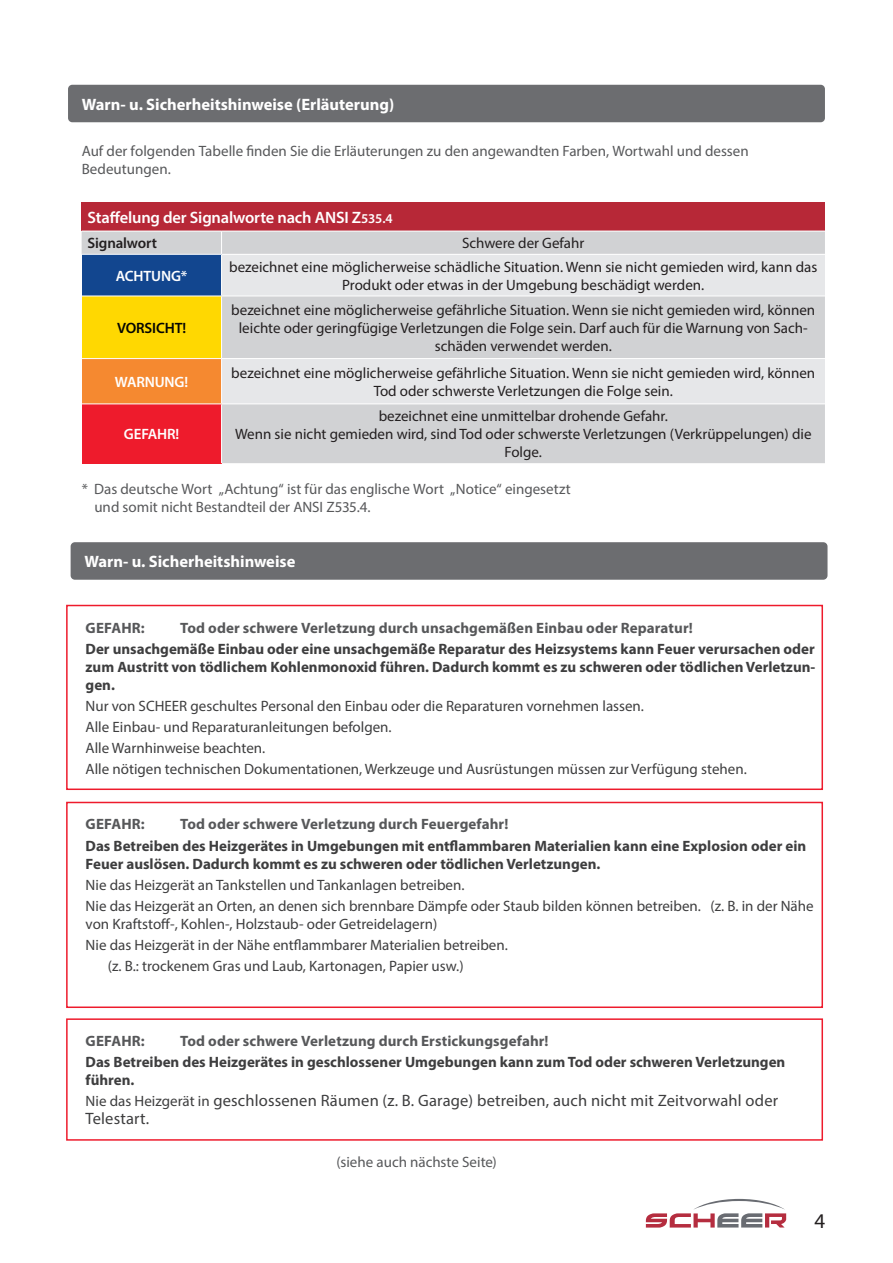
<style>
.page{position:relative;width:893px;height:1263px;background:#fff}
.page>*{position:absolute;margin:0;border:0;box-sizing:border-box;transform-origin:0 0}
.t1{font:21px "Myriad Pro";color:#231f20}
.t2{font:16.5px/18px "Myriad Pro";letter-spacing:.01em;color:#3e3e3f}
.t3{font:700 16.5px "Myriad Pro";color:#fff}
.t4{font:600 16.5px "Myriad Pro";letter-spacing:-.01em;color:#fff}
.t5{font:15px/18px "Myriad Pro";color:#231f20;text-align:center}
.t6{font:15px/21px "Myriad Pro";color:#3e3e3f}
.t7{font:700 15px/18px "Myriad Pro";color:#3e3e3f}
.t8{font:15px/18px "Myriad Pro";color:#57585a}
.t9{font:700 15px "Myriad Pro";letter-spacing:.005em;color:#57585a}
.t10{font:600 15px "Myriad Pro";letter-spacing:-.01em;color:#fff}
.t11{font:600 15px "Myriad Pro";letter-spacing:-.01em;color:#231f20}
.t12{font:600 15px "Myriad Pro";letter-spacing:-.01em;color:#040503}
.s1{font-size:13.5px}
.s2{font-size:15px}
</style>
<div class="page">
<svg style="left:646px;top:1199px;width:140px;height:28px"></svg>
<div style="left:68px;top:85px;width:757px;height:37px;background:#6c6d70;border-radius:4px"></div>
<div style="left:82px;top:202px;width:743px;height:29px;background:#b72837"></div>
<div style="left:82px;top:232px;width:743px;height:231px;background:#d1d2d4"></div>
<div style="left:82px;top:254px;width:140px;height:42px;background:#12468f"></div>
<svg style="left:222px;top:255px;width:603px;height:148px;background:#dddee0"></svg>
<div style="left:82px;top:296px;width:140px;height:63px;background:#ffd801"></div>
<div style="left:82px;top:359px;width:140px;height:45px;background:#f58930"></div>
<div style="left:82px;top:404px;width:140px;height:59px;background:#ee1b2c"></div>
<hr style="left:82px;top:254px;width:140px;height:1px;background:#fff">
<svg style="left:221px;top:231px;width:1px;height:23px"></svg>
<hr style="left:222px;top:296px;width:603px;height:1px;background:#fff">
<hr style="left:222px;top:358px;width:603px;height:1px;background:#fff">
<hr style="left:222px;top:403px;width:603px;height:1px;background:#fff">
<hr style="left:221px;top:255px;width:1px;height:41px;background:#fff">
<hr style="left:222px;top:254px;width:603px;height:1px;background:#fff">
<hr style="left:82px;top:296px;width:140px;height:1px;background:#fff">
<hr style="left:221px;top:296px;width:1px;height:62px;background:#fff">
<hr style="left:82px;top:358px;width:140px;height:1px;background:#fff">
<hr style="left:221px;top:359px;width:1px;height:44px;background:#fff">
<hr style="left:82px;top:403px;width:140px;height:1px;background:#fff">
<hr style="left:221px;top:404px;width:1px;height:59px;background:#fff">
<div style="left:71px;top:542px;width:756px;height:38px;background:#6c6d70;border-radius:4px"></div>
<svg style="left:66px;top:604px;width:757px;height:186px"></svg>
<svg style="left:66px;top:801px;width:757px;height:207px"></svg>
<svg style="left:66px;top:1018px;width:757px;height:123px"></svg>
<p class="t3" style="left:82px;top:93px;width:314px">Warn- u. Sicherheitshinweise (Erläuterung)</p>
<p class="t8" style="left:82px;top:142px;width:669px">Auf der folgenden Tabelle finden Sie die Erläuterungen zu den angewandten Farben, Wortwahl und dessen<br>Bedeutungen.</p>
<p class="t4" style="left:88px;top:207px;width:307px">Staffelung der Signalworte nach ANSI Z<span class="s1">535.4</span></p>
<p class="t11" style="left:88px;top:234px;width:71px">Signalwort</p>
<p class="t5" style="left:462px;top:234px;width:124px">Schwere der Gefahr</p>
<p class="t10" style="left:116px;top:266px;width:73px">ACHTUNG*</p>
<p class="t5" style="left:229px;top:257px;width:590px">bezeichnet eine möglicherweise schädliche Situation. Wenn sie nicht gemieden wird, kann das<br>Produkt oder etwas in der Umgebung beschädigt werden.</p>
<p class="t12" style="left:117px;top:318px;width:71px">VORSICHT!</p>
<p class="t5" style="left:231px;top:301px;width:585px">bezeichnet eine möglicherweise gefährliche Situation. Wenn sie nicht gemieden wird, können leichte oder geringfügige Verletzungen die Folge sein. Darf auch für die Warnung von Sach&shy;schäden verwendet werden.</p>
<p class="t10" style="left:115px;top:372px;width:75px">WARNUNG!</p>
<p class="t5" style="left:231px;top:364px;width:585px">bezeichnet eine möglicherweise gefährliche Situation. Wenn sie nicht gemieden wird, können<br>Tod oder schwerste Verletzungen die Folge sein.</p>
<p class="t10" style="left:124px;top:425px;width:57px">GEFAHR!</p>
<p class="t5" style="left:235px;top:407px;width:578px">bezeichnet eine unmittelbar drohende Gefahr.<br>Wenn sie nicht gemieden wird, sind Tod oder schwerste Verletzungen (Verkrüppelungen) die<br>Folge.</p>
<p class="t8" style="left:94px;top:480px;width:478px;text-indent:-13px">* Das deutsche Wort „Achtung“ ist für das englische Wort „Notice“ eingesetzt und somit nicht Bestandteil der ANSI Z535.4.</p>
<p class="t3" style="left:85px;top:551px;width:212px">Warn- u. Sicherheitshinweise</p>
<p class="t9" style="left:86px;top:618px;width:61px">GEFAHR:</p>
<p class="t9" style="left:180px;top:618px;width:514px">Tod oder schwere Verletzung durch unsachgemäßen Einbau oder Reparatur!</p>
<p class="t7" style="left:86px;top:639px;width:731px;text-align:justify">Der unsachgemäße Einbau oder eine unsachgemäße Reparatur des Heizsystems kann Feuer verursachen oder zum Austritt von tödlichem Kohlenmonoxid führen. Dadurch kommt es zu schweren oder tödlichen Verletzun&shy;gen.</p>
<p class="t6" style="left:86px;top:695px;width:663px">Nur von SCHEER geschultes Personal den Einbau oder die Reparaturen vornehmen lassen.<br>Alle Einbau- und Reparaturanleitungen befolgen.<br>Alle Warnhinweise beachten.<br>Alle nötigen technischen Dokumentationen, Werkzeuge und Ausrüstungen müssen zur Verfügung stehen.</p>
<p class="t9" style="left:86px;top:815px;width:61px">GEFAHR:</p>
<p class="t9" style="left:180px;top:815px;width:330px">Tod oder schwere Verletzung durch Feuergefahr!</p>
<p class="t7" style="left:86px;top:836px;width:722px">Das Betreiben des Heizgerätes in Umgebungen mit entflammbaren Materialien kann eine Explosion oder ein<br>Feuer auslösen. Dadurch kommt es zu schweren oder tödlichen Verletzungen.</p>
<p class="t6" style="left:86px;top:874px;width:730px">Nie das Heizgerät an Tankstellen und Tankanlagen betreiben.<br>Nie das Heizgerät an Orten, an denen sich brennbare Dämpfe oder Staub bilden können betreiben. (z. B. in der Nähe</p>
<p class="t6" style="left:86px;top:913px;width:353px">von Kraftstoff-, Kohlen-, Holzstaub- oder Getreidelagern)</p>
<p class="t6" style="left:86px;top:934px;width:424px">Nie das Heizgerät in der Nähe entflammbarer Materialien betreiben.</p>
<p class="t6" style="left:108px;top:955px;width:357px">(z. B.: trockenem Gras und Laub, Kartonagen, Papier usw.)</p>
<p class="t9" style="left:86px;top:1031px;width:61px">GEFAHR:</p>
<p class="t9" style="left:180px;top:1031px;width:370px">Tod oder schwere Verletzung durch Erstickungsgefahr!</p>
<p class="t7" style="left:86px;top:1052px;width:701px">Das Betreiben des Heizgerätes in geschlossener Umgebungen kann zum Tod oder schweren Verletzungen führen.</p>
<p class="t2" style="left:86px;top:1091px;width:694px"><span class="s2">Nie das Heizgerät in</span> geschlossenen Räumen (z. B. Garage) betreiben, auch nicht mit Zeitvorwahl oder<br>Telestart.</p>
<p class="t8" style="left:337px;top:1153px;width:162px">(siehe auch nächste Seite)</p>
<h1 class="t1" style="left:814px;top:1208px;width:12px">4</h1>
</div>
